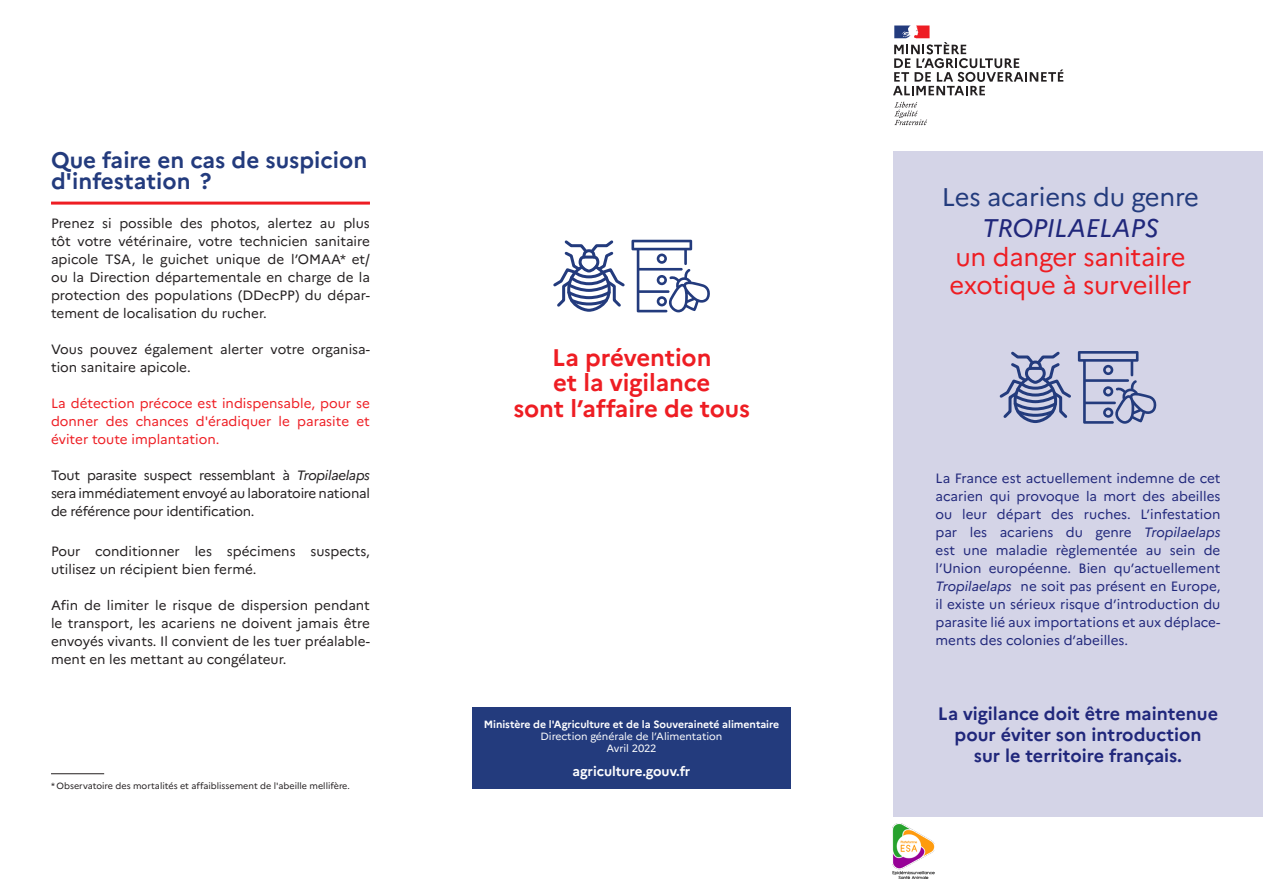
<style>
.page{position:relative;width:1263px;height:893px;background:#fff}
.page>*{position:absolute;margin:0;border:0;box-sizing:border-box;transform-origin:0 0}
.t1{font:25.5px/28.5px "Marianne";letter-spacing:-.01em;color:#ee1d23}
.t2{font:25.5px/31.5px "Marianne";letter-spacing:-.01em;color:#233b7d;text-align:center}
.Titre{font:700 24px/25.5px "Marianne";letter-spacing:-.005em;color:#ee1d23;text-align:center}
.Titre-2{font:700 22.5px/21px "Marianne";color:#233b7d}
.texte{font:700 18px/21px "Marianne";color:#20277b;text-align:center}
.texte-2{font:13.5px/18px "Marianne";color:#231f20;text-align:justify}
.texte-3{font:13.5px/18px "Marianne";color:#20277b;text-align:justify}
.texte-4{font:13.5px/18px "Marianne";color:#ee1d23;text-align:justify}
.texte-5{font:700 13.5px "Marianne";letter-spacing:-.005em;color:#fff}
.texte-6{font:700 10.5px "Marianne";letter-spacing:-.005em;color:#fff}
.texte-7{font:10.5px "Marianne";letter-spacing:-.005em;color:#fff}
.t3{font:9px "Marianne";color:#231f20}
.s1{font-style:italic}
.s2{font-style:italic;color:#20277b}
</style>
<div class="page">
<div style="left:893px;top:151px;width:370px;height:665px;background:#d4d4e7"></div>
<img style="left:893px;top:824px;width:41px;height:55px">
<hr style="left:51px;top:202px;width:319px;height:3px;background:#ee1d23">
<div style="left:472px;top:708px;width:319px;height:81px;background:#233b7d"></div>
<svg style="left:999px;top:351px;width:158px;height:73px"></svg>
<svg style="left:553px;top:240px;width:157px;height:72px"></svg>
<svg style="left:894px;top:102px;width:33px;height:23px"></svg>
<svg style="left:893px;top:26px;width:170px;height:69px"></svg>
<hr style="left:51px;top:773px;width:53px;height:1px;background:#231f20">
<p class="Titre-2" style="left:51px;top:147px;width:318px">Que faire en cas de suspicion d'infestation ?</p>
<p class="texte-2" style="left:51px;top:213px;width:320px">Prenez si possible des photos, alertez au plus tôt votre vétérinaire, votre technicien sanitaire apicole TSA, le guichet unique de l’OMAA* et/ ou la Direction départementale en charge de la protection des populations (DDecPP) du dépar&shy;tement de localisation du rucher.</p>
<p class="texte-2" style="left:51px;top:339px;width:320px">Vous pouvez également alerter votre organisa&shy;tion sanitaire apicole.</p>
<p class="texte-4" style="left:51px;top:393px;width:320px">La détection précoce est indispensable, pour se donner des chances d'éradiquer le parasite et éviter toute implantation.</p>
<p class="texte-2" style="left:51px;top:465px;width:320px">Tout parasite suspect ressemblant à <span class="s1">Tropilaelaps </span>sera immédiatement envoyé au laboratoire national de référence pour identification.</p>
<p class="texte-2" style="left:51px;top:541px;width:320px">Pour conditionner les spécimens suspects, utilisez un récipient bien fermé.</p>
<p class="texte-2" style="left:51px;top:595px;width:320px">Afin de limiter le risque de dispersion pendant le transport, les acariens ne doivent jamais être envoyés vivants. Il convient de les tuer préalable&shy;ment en les mettant au congélateur.</p>
<p class="t3" style="left:51px;top:779px;width:300px">* Observatoire des mortalités et affaiblissement de l'abeille mellifère.</p>
<p class="Titre" style="left:513px;top:342px;width:238px">La prévention<br>et la vigilance<br>sont l’affaire de tous</p>
<p class="texte-6" style="left:484px;top:716px;width:297px">Ministère de l'Agriculture et de la Souveraineté alimentaire</p>
<p class="texte-7" style="left:541px;top:728px;width:183px">Direction générale de l’Alimentation</p>
<p class="texte-7" style="left:606px;top:740px;width:52px">Avril 2022</p>
<p class="texte-5" style="left:572px;top:761px;width:119px">agriculture.gouv.fr</p>
<p class="t2" style="left:942px;top:179px;width:258px">Les acariens du genre<br><span class="s2">TROPILAELAPS</span></p>
<p class="t1" style="left:949px;top:241px;width:244px">un danger sanitaire exotique à surveiller</p>
<p class="texte-3" style="left:935px;top:469px;width:286px">La France est actuellement indemne de cet acarien qui provoque la mort des abeilles ou leur départ des ruches. L’infestation par les acariens du genre <span class="s1">Tropilaelaps </span>est une maladie règlementée au sein de l’Union européenne. Bien qu’actuellement <span class="s1">Tropilaelaps</span> ne soit pas présent en Europe, il existe un sérieux risque d’introduction du parasite lié aux importations et aux déplace&shy;ments des colonies d’abeilles.</p>
<p class="texte" style="left:938px;top:702px;width:282px">La vigilance doit être maintenue pour éviter son introduction</p>
<p class="texte" style="left:974px;top:744px;width:210px">sur le territoire français.</p>
</div>
